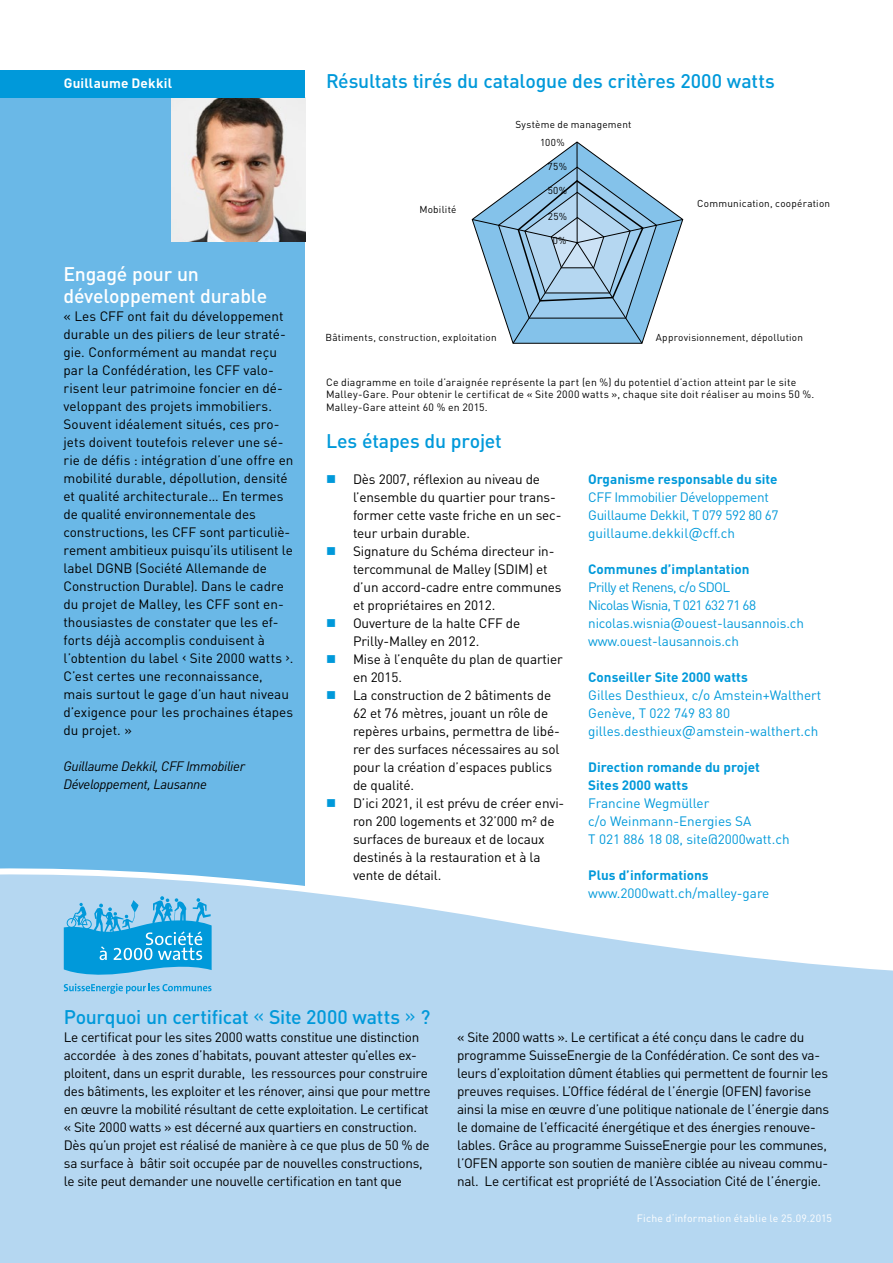
<style>
.page{position:relative;width:893px;height:1263px;background:#fff}
.page>*{position:absolute;margin:0;border:0;box-sizing:border-box;transform-origin:0 0}
.t1{font:500 19.5px "DIN Pro";letter-spacing:-.01em;color:#0099da}
.t2{font:500 19.5px/22.5px "DIN Pro";letter-spacing:-.015em;color:#fff}
.t3{font:13.5px/18px "DIN Pro";letter-spacing:-.01em;color:#000}
.t4{font:13.5px/18px "DIN Pro";letter-spacing:-.01em;color:#0099da}
.t5{font:700 13.5px/18px "DIN Pro";color:#0099da}
.t6{font:italic 13.5px/18px "DIN Pro";letter-spacing:-.025em;color:#000}
.t7{font:700 13.5px "DIN Pro";letter-spacing:.015em;color:#fff}
.t8{font:10.5px/12.6px "DIN Pro";letter-spacing:.02em;color:#000}
.t9{font:10.5px "DIN Pro";letter-spacing:.02em;color:#fff}
.t10{font:10.05px "DIN Pro";letter-spacing:.025em;color:#000}
.s1{font-size:15px}
.s2{font-weight:400}
</style>
<div class="page">
<div style="left:0;top:97px;width:305px;height:801px;background:#6ab8e7"></div>
<svg style="left:0;top:868px;width:893px;height:395px;background:#bddbf2"></svg>
<img style="left:172px;top:97px;width:133px;height:145px">
<svg style="left:472px;top:142px;width:211px;height:202px"></svg>
<div style="left:0;top:70px;width:305px;height:27px;background:#0099da"></div>
<svg style="left:64px;top:896px;width:148px;height:98px;background:#59b8e5"></svg>
<p class="t7" style="left:64px;top:74px;width:110px">Guillaume Dekkil</p>
<h1 class="t2" style="left:63px;top:262px;width:205px">Engagé pour un développement durable</h1>
<p class="t3" style="left:63px;top:307px;width:231px">« Les CFF ont fait du développement durable un des piliers de leur straté&shy;gie. Conformément au mandat reçu par la Confédération, les CFF valo&shy;risent leur patrimoine foncier en dé&shy;veloppant des projets immobiliers.<br>Souvent idéalement situés, ces pro&shy;jets doivent toutefois relever une sé&shy;rie de défis : intégration d’une offre en mobilité durable, dépollution, densité et qualité architecturale… En termes de qualité environnementale des constructions, les CFF sont particuliè&shy;rement ambitieux puisqu’ils utilisent le label DGNB (Société Allemande de Construction Durable). Dans le cadre du projet de Malley, les CFF sont en&shy;thousiastes de constater que les ef&shy;forts déjà accomplis conduisent à l’obtention du label ‹ Site 2000 watts ›.<br>C’est certes une reconnaissance, mais surtout le gage d’un haut niveau d’exigence pour les prochaines étapes du projet. »</p>
<p class="t6" style="left:63px;top:757px;width:183px">Guillaume Dekkil, CFF Immobilier<br>Développement, Lausanne</p>
<h1 class="t1" style="left:326px;top:68px;width:450px">Résultats tirés du catalogue des critères 2000 watts</h1>
<p class="t10" style="left:419px;top:202px;width:39px">Mobilité</p>
<p class="t10" style="left:516px;top:118px;width:117px">Système de management</p>
<p class="t10" style="left:540px;top:136px;width:26px">100%</p>
<p class="t10" style="left:548px;top:159px;width:21px">75%</p>
<p class="t10" style="left:548px;top:184px;width:21px">50%</p>
<p class="t10" style="left:548px;top:209px;width:21px">25%</p>
<p class="t10" style="left:553px;top:234px;width:15px">0%</p>
<p class="t10" style="left:697px;top:197px;width:134px">Communication, coopération</p>
<p class="t10" style="left:325px;top:330px;width:173px">Bâtiments, construction, exploitation</p>
<p class="t10" style="left:656px;top:330px;width:149px">Approvisionnement, dépollution</p>
<p class="t8" style="left:326px;top:375px;width:490px">Ce diagramme en toile d’araignée représente la part (en %) du potentiel d’action atteint par le site<br>Malley-Gare. Pour obtenir le certificat de « Site 2000 watts », chaque site doit réaliser au moins 50 %.<br>Malley-Gare atteint 60 % en 2015.</p>
<h1 class="t1" style="left:326px;top:428px;width:177px">Les étapes du projet</h1>
<p class="t3" style="left:353px;top:470px;width:213px">Dès 2007, réflexion au niveau de l’ensemble du quartier pour trans&shy;former cette vaste friche en un sec&shy;teur urbain durable.<br>Signature du Schéma directeur in&shy;tercommunal de Malley (SDIM) et d’un accord-cadre entre communes et propriétaires en 2012.<br>Ouverture de la halte CFF de<br>Prilly-Malley en 2012.<br>Mise à l’enquête du plan de quartier en 2015.<br>La construction de 2 bâtiments de<br>62 et 76 mètres, jouant un rôle de repères urbains, permettra de libé&shy;rer des surfaces nécessaires au sol pour la création d’espaces publics de qualité.<br>D’ici 2021, il est prévu de créer envi&shy;ron 200 logements et 32’000 m² de surfaces de bureaux et de locaux destinés à la restauration et à la vente de détail.</p>
<p class="t5" style="left:588px;top:470px;width:191px">Organisme responsable du site</p>
<p class="t4" style="left:588px;top:488px;width:192px">CFF Immobilier Développement<br>Guillaume Dekkil, T 079 592 80 67 guillaume.dekkil<span class="s1">@</span>cff.ch</p>
<p class="t5" style="left:588px;top:560px;width:163px">Communes d’implantation</p>
<p class="t4" style="left:588px;top:578px;width:217px">Prilly et Renens, c/o SDOL<br>Nicolas Wisnia, T 021 632 71 68 nicolas.wisnia<span class="s1">@</span>ouest-lausannois.ch www.ouest-lausannois.ch</p>
<p class="t5" style="left:588px;top:668px;width:161px">Conseiller Site 2000 watts</p>
<p class="t4" style="left:588px;top:686px;width:235px">Gilles Desthieux, c/o Amstein+Walthert<br>Genève, T 022 749 83 80 gilles.desthieux<span class="s1">@</span>amstein-walthert.ch</p>
<p class="t5" style="left:588px;top:758px;width:173px">Direction romande du projet<br>Sites 2000 watts</p>
<p class="t4" style="left:588px;top:794px;width:203px">Francine Wegmüller<br>c/o Weinmann-Energies SA<br>T 021 886 18 08, site@2000watt.ch</p>
<p class="t5" style="left:588px;top:866px;width:122px">Plus d’informations</p>
<p class="t4" style="left:588px;top:884px;width:183px">www.2000watt.ch/malley-gare</p>
<h1 class="t1" style="left:64px;top:1004px;width:368px">Pourquoi un certificat <span class="s2">«</span> Site 2000 watts <span class="s2">»</span> ?</h1>
<p class="t3" style="left:64px;top:1028px;width:368px">Le certificat pour les sites 2000 watts constitue une distinction accordée à des zones d’habitats, pouvant attester qu’elles ex&shy;ploitent, dans un esprit durable, les ressources pour construire des bâtiments, les exploiter et les rénover, ainsi que pour mettre en œuvre la mobilité résultant de cette exploitation. Le certificat « Site 2000 watts » est décerné aux quartiers en construction.<br>Dès qu’un projet est réalisé de manière à ce que plus de 50 % de sa surface à bâtir soit occupée par de nouvelles constructions, le site peut demander une nouvelle certification en tant que</p>
<p class="t3" style="left:457px;top:1028px;width:374px">« Site 2000 watts ». Le certificat a été conçu dans le cadre du programme SuisseEnergie de la Confédération. Ce sont des va&shy;leurs d’exploitation dûment établies qui permettent de fournir les preuves requises. L’Office fédéral de l’énergie (OFEN) favorise ainsi la mise en œuvre d’une politique nationale de l’énergie dans le domaine de l’efficacité énergétique et des énergies renouve&shy;lables. Grâce au programme SuisseEnergie pour les communes, l’OFEN apporte son soutien de manière ciblée au niveau commu&shy;nal. Le certificat est propriété de l’Association Cité de l’énergie.</p>
<p class="t9" style="left:637px;top:1211px;width:197px">Fiche d‘information établie le 25.09.2015</p>
</div>
